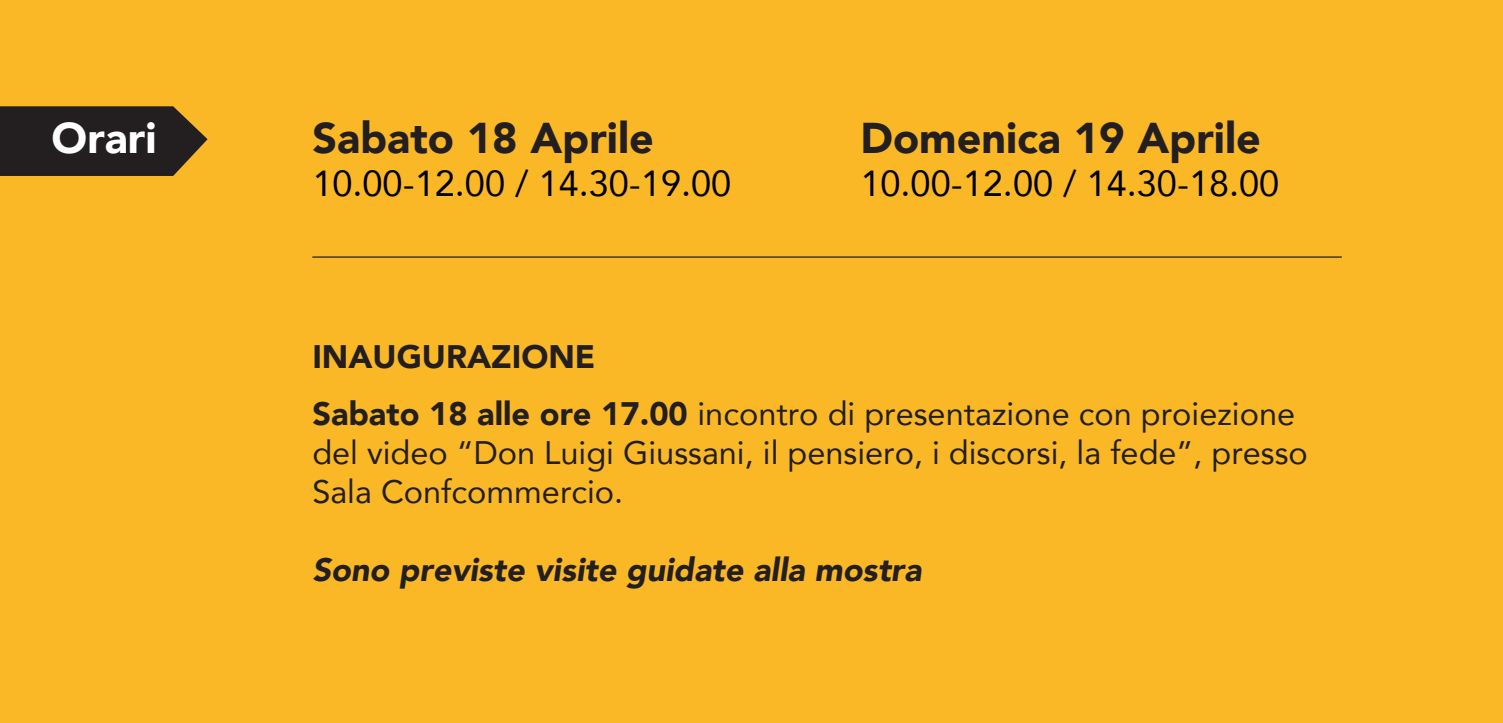
<style>
.page{position:relative;width:1503px;height:723px;background:#fff}
.page>*{position:absolute;margin:0;border:0;box-sizing:border-box;transform-origin:0 0}
.t1{font:900 43px "Avenir";color:#231f20}
.t2{font:900 43px "Avenir";color:#fff}
.t3{font:36px "Avenir";color:#000}
.t4{font:32.5px/56.2px "Avenir";color:#231f20}
.t5{font:italic 900 32.5px "Avenir";color:#231f20}
.s1{font-weight:900}
</style>
<div class="page">
<div style="left:0;top:0;width:1502px;height:723px;background:#fab827"></div>
<svg style="left:0;top:106px;width:207px;height:70px;background:#342b20"></svg>
<hr style="left:312px;top:256px;width:1029px;height:2px;background:#231f20">
<h1 class="t2" style="left:52px;top:101px;width:107px">Orari</h1>
<h1 class="t1" style="left:312px;top:101px;width:343px">Sabato 18 Aprile</h1>
<p class="t3" style="left:312px;top:155px;width:420px">10.00-12.00 / 14.30-19.00</p>
<h1 class="t1" style="left:860px;top:101px;width:402px">Domenica 19 Aprile</h1>
<p class="t3" style="left:860px;top:155px;width:420px">10.00-12.00 / 14.30-18.00</p>
<p class="t4" style="left:312px;top:328px;width:984px"><span class="s1">INAUGURAZIONE<br>Sabato 18 alle ore 17.00</span> incontro di presentazione con proiezione</p>
<p class="t4" style="left:312px;top:432px;width:997px;line-height:39px">del video “Don Luigi Giussani, il pensiero, i discorsi, la fede”, presso<br>Sala Confcommercio.</p>
<p class="t5" style="left:312px;top:542px;width:611px">Sono previste visite guidate alla mostra</p>
</div>
